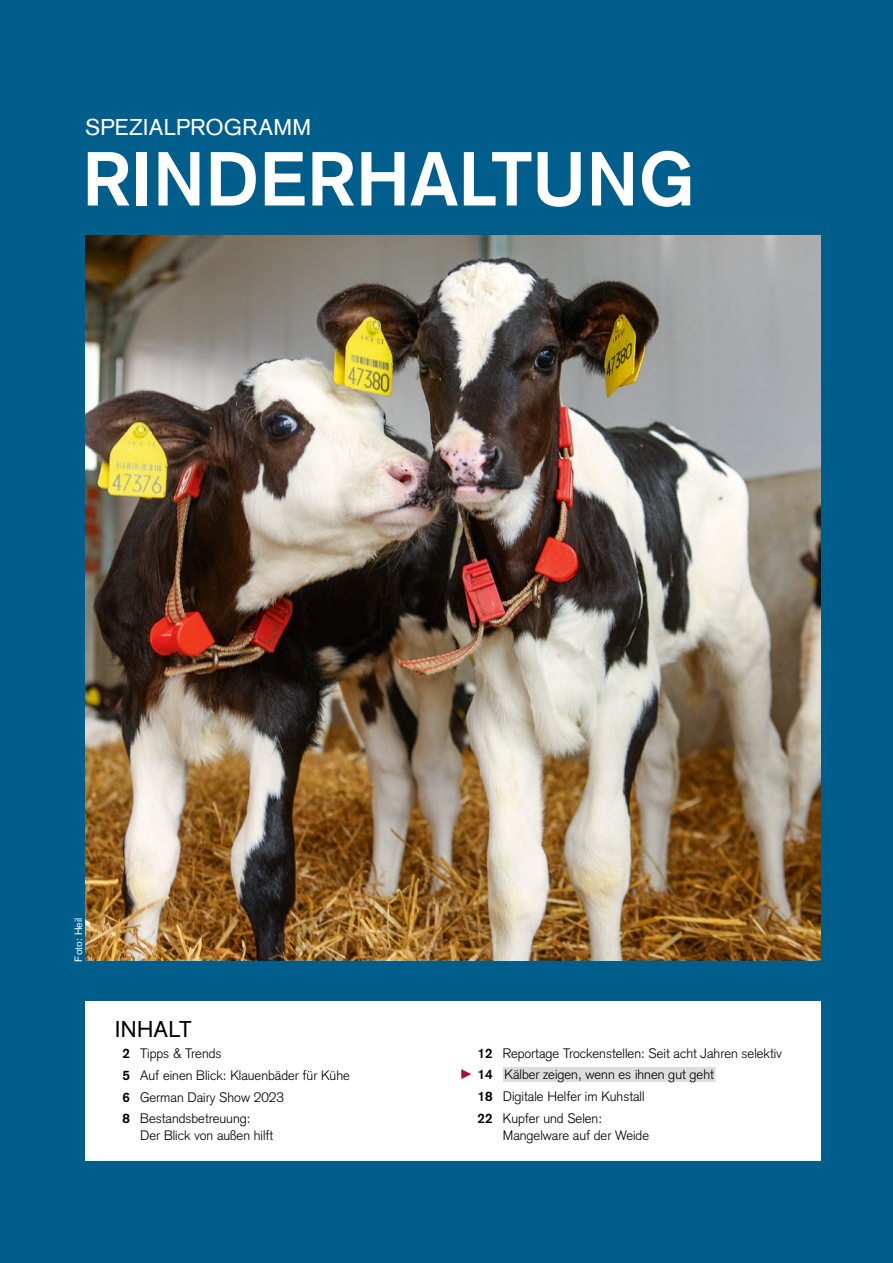
<style>
.page{position:relative;width:893px;height:1263px;background:#005e8d}
.page>*{position:absolute;margin:0;border:0;box-sizing:border-box;transform-origin:0 0}
.t1{font:700 75px "Basic Commercial LT Pro";letter-spacing:.015em;color:#fff}
.t2{font:22.5px "Basic Commercial LT Pro";letter-spacing:.01em;color:#fff}
.GT_Innentitel_Inhalt{font:22.5px "Basic Commercial LT Pro";letter-spacing:.01em;color:#000}
.GT_Innentitel_Inhalt-2{font:300 13.5px/16.6px "Basic Commercial LT Pro";color:#000}
.GT_Bildnachweis{font:10.5px "Basic Commercial LT Pro";color:#fff}
.s1{font-weight:700}
.s2{color:#a80c37}
</style>
<div class="page">
<img style="left:85px;top:236px;width:736px;height:725px">
<div style="left:85px;top:1001px;width:736px;height:160px;background:#fff"></div>
<div style="left:503px;top:1067px;width:212px;height:15px;background:#dcddde"></div>
<p class="t2" style="left:85px;top:114px;width:228px">SPEZIALPROGRAMM</p>
<p class="t1" style="left:83px;top:135px;width:613px">RINDERHALTUNG</p>
<p class="GT_Bildnachweis" style="left:72px;top:962px;width:45px;rotate:-90deg">Foto: Heil</p>
<p class="GT_Innentitel_Inhalt" style="left:115px;top:1016px;width:78px">INHALT</p>
<p class="GT_Innentitel_Inhalt-2" style="left:123px;top:1045px;width:101px"><span class="s1">2</span> Tipps &amp; Trends</p>
<p class="GT_Innentitel_Inhalt-2" style="left:123px;top:1067px;width:229px"><span class="s1">5</span> Auf einen Blick: Klauenbäder für Kühe</p>
<p class="GT_Innentitel_Inhalt-2" style="left:123px;top:1088px;width:163px"><span class="s1">6</span> German Dairy Show 2023</p>
<p class="GT_Innentitel_Inhalt-2" style="left:140px;top:1110px;width:135px;text-indent:-18px"><span class="s1">8</span> Bestandsbetreuung:<br>Der Blick von außen hilft</p>
<p class="GT_Innentitel_Inhalt-2" style="left:477px;top:1045px;width:306px"><span class="s1">12</span> Reportage Trockenstellen: Seit acht Jahren selektiv</p>
<p class="GT_Innentitel_Inhalt-2" style="left:461px;top:1066px;width:255px"><span class="s2">▶</span> <span class="s1">14</span> Kälber zeigen, wenn es ihnen gut geht</p>
<p class="GT_Innentitel_Inhalt-2" style="left:477px;top:1088px;width:169px"><span class="s1">18</span> Digitale Helfer im Kuhstall</p>
<p class="GT_Innentitel_Inhalt-2" style="left:503px;top:1110px;width:148px;text-indent:-25px"><span class="s1">22</span> Kupfer und Selen:<br>Mangelware auf der Weide</p>
</div>
